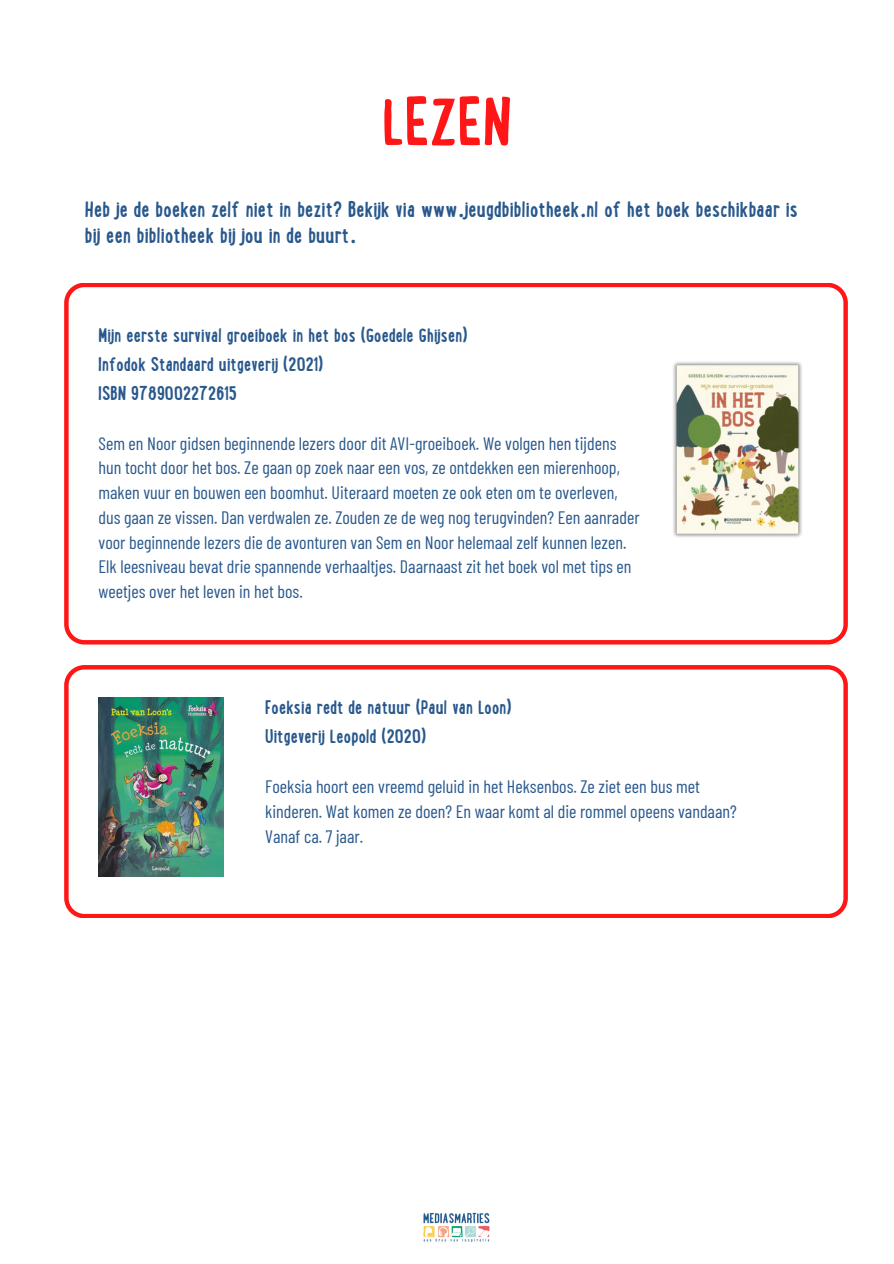
<style>
.page{position:relative;width:894px;height:1264px;background:#fff}
.page>*{position:absolute;margin:0;border:0;box-sizing:border-box;transform-origin:0 0}
.t1{font:700 72px "Lunch Box";color:#ff1616}
.t2{font:700 24px/25.8px "Lunch Box";color:#29588c}
.t3{font:700 21px/29.2px "Lunch Box";color:#29588c}
.t4{font:18px/24.8px "Barlow Condensed";color:#29588c}
</style>
<div class="page">
<svg style="left:64px;top:283px;width:783px;height:361px"></svg>
<img style="left:423px;top:1212px;width:67px;height:31px">
<svg style="left:64px;top:665px;width:783px;height:253px"></svg>
<img style="left:670px;top:357px;width:134px;height:185px">
<img style="left:98px;top:697px;width:125px;height:179px">
<p class="t1" style="left:382px;top:95px;width:131px">LEZEN</p>
<p class="t2" style="left:85px;top:200px;width:714px">Heb je de boeken zelf niet in bezit? Bekijk via www.jeugdbibliotheek.nl of het boek beschikbaar is bij een bibliotheek bij jou in de buurt.</p>
<p class="t3" style="left:98px;top:323px;width:370px">Mijn eerste survival groeiboek in het bos (Goedele Ghijsen)<br>Infodok Standaard uitgeverij (2021)<br>ISBN 9789002272615</p>
<p class="t4" style="left:98px;top:430px;width:542px">Sem en Noor gidsen beginnende lezers door dit AVI-groeiboek. We volgen hen tijdens hun tocht door het bos. Ze gaan op zoek naar een vos, ze ontdekken een mierenhoop, maken vuur en bouwen een boomhut. Uiteraard moeten ze ook eten om te overleven, dus gaan ze vissen. Dan verdwalen ze. Zouden ze de weg nog terugvinden? Een aanrader voor beginnende lezers die de avonturen van Sem en Noor helemaal zelf kunnen lezen.<br>Elk leesniveau bevat drie spannende verhaaltjes. Daarnaast zit het boek vol met tips en weetjes over het leven in het bos.</p>
<p class="t3" style="left:265px;top:695px;width:248px">Foeksia redt de natuur (Paul van Loon)<br>Uitgeverij Leopold (2020)</p>
<p class="t4" style="left:265px;top:773px;width:473px">Foeksia hoort een vreemd geluid in het Heksenbos. Ze ziet een bus met kinderen. Wat komen ze doen? En waar komt al die rommel opeens vandaan?<br>Vanaf ca. 7 jaar.</p>
</div>
